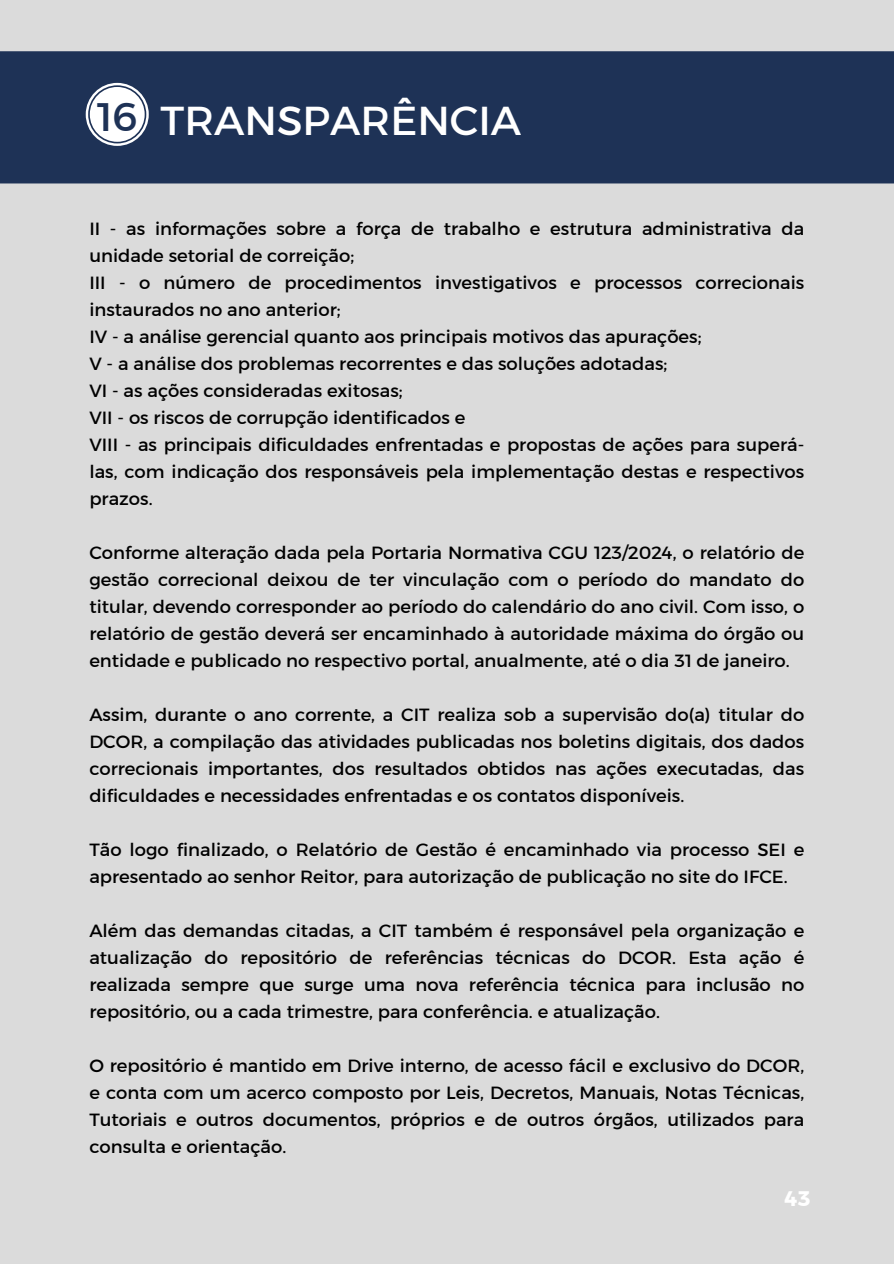
<style>
.page{position:relative;width:894px;height:1264px;background:#fff}
.page>*{position:absolute;margin:0;border:0;box-sizing:border-box;transform-origin:0 0}
.t1{font:41.1px "Kief Montaser Regular";color:#fff}
.t2{font:40.5px "Kief Montaser Regular";color:#1e3256}
.t3{font:21px "Kief Montaser Bold";color:#fff}
.t4{font:18px/27px "Kief Montaser Regular";color:#010101;text-align:justify}
</style>
<div class="page">
<div style="left:0;top:0;width:893px;height:1263px;background:#dbdbdb"></div>
<div style="left:0;top:51px;width:893px;height:132px;background:#1e3256"></div>
<svg style="left:86px;top:83px;width:63px;height:63px;background:#616f88"></svg>
<div style="left:90px;top:87px;width:55px;height:55px;background:#fff;border-radius:50%"></div>
<p class="t2" style="left:97px;top:92px;width:42px">16</p>
<p class="t1" style="left:160px;top:95px;width:362px">TRANSPARÊNCIA</p>
<h1 class="t4" style="left:89px;top:215px;width:716px">II - as informações sobre a força de trabalho e estrutura administrativa da unidade setorial de correição;</h1>
<p class="t4" style="left:89px;top:269px;width:716px">III - o número de procedimentos investigativos e processos correcionais instaurados no ano anterior;</p>
<p class="t4" style="left:89px;top:323px;width:613px">IV - a análise gerencial quanto aos principais motivos das apurações;</p>
<p class="t4" style="left:89px;top:350px;width:579px">V - a análise dos problemas recorrentes e das soluções adotadas;</p>
<p class="t4" style="left:89px;top:377px;width:315px">VI - as ações consideradas exitosas;</p>
<p class="t4" style="left:89px;top:404px;width:377px">VII - os riscos de corrupção identificados e</p>
<p class="t4" style="left:89px;top:431px;width:716px">VIII - as principais dificuldades enfrentadas e propostas de ações para superá&shy;las, com indicação dos responsáveis pela implementação destas e respectivos prazos.</p>
<p class="t4" style="left:89px;top:539px;width:716px">Conforme alteração dada pela Portaria Normativa CGU 123/2024, o relatório de gestão correcional deixou de ter vinculação com o período do mandato do titular, devendo corresponder ao período do calendário do ano civil. Com isso, o relatório de gestão deverá ser encaminhado à autoridade máxima do órgão ou entidade e publicado no respectivo portal, anualmente, até o dia 31 de janeiro.</p>
<p class="t4" style="left:89px;top:701px;width:716px">Assim, durante o ano corrente, a CIT realiza sob a supervisão do(a) titular do DCOR, a compilação das atividades publicadas nos boletins digitais, dos dados correcionais importantes, dos resultados obtidos nas ações executadas, das dificuldades e necessidades enfrentadas e os contatos disponíveis.</p>
<p class="t4" style="left:89px;top:836px;width:716px">Tão logo finalizado, o Relatório de Gestão é encaminhado via processo SEI e apresentado ao senhor Reitor, para autorização de publicação no site do IFCE.</p>
<p class="t4" style="left:89px;top:917px;width:716px">Além das demandas citadas, a CIT também é responsável pela organização e atualização do repositório de referências técnicas do DCOR. Esta ação é realizada sempre que surge uma nova referência técnica para inclusão no repositório, ou a cada trimestre, para conferência. e atualização.</p>
<p class="t4" style="left:89px;top:1052px;width:716px">O repositório é mantido em Drive interno, de acesso fácil e exclusivo do DCOR, e conta com um acerco composto por Leis, Decretos, Manuais, Notas Técnicas, Tutoriais e outros documentos, próprios e de outros órgãos, utilizados para consulta e orientação.</p>
<p class="t3" style="left:784px;top:1185px;width:27px">43</p>
</div>
